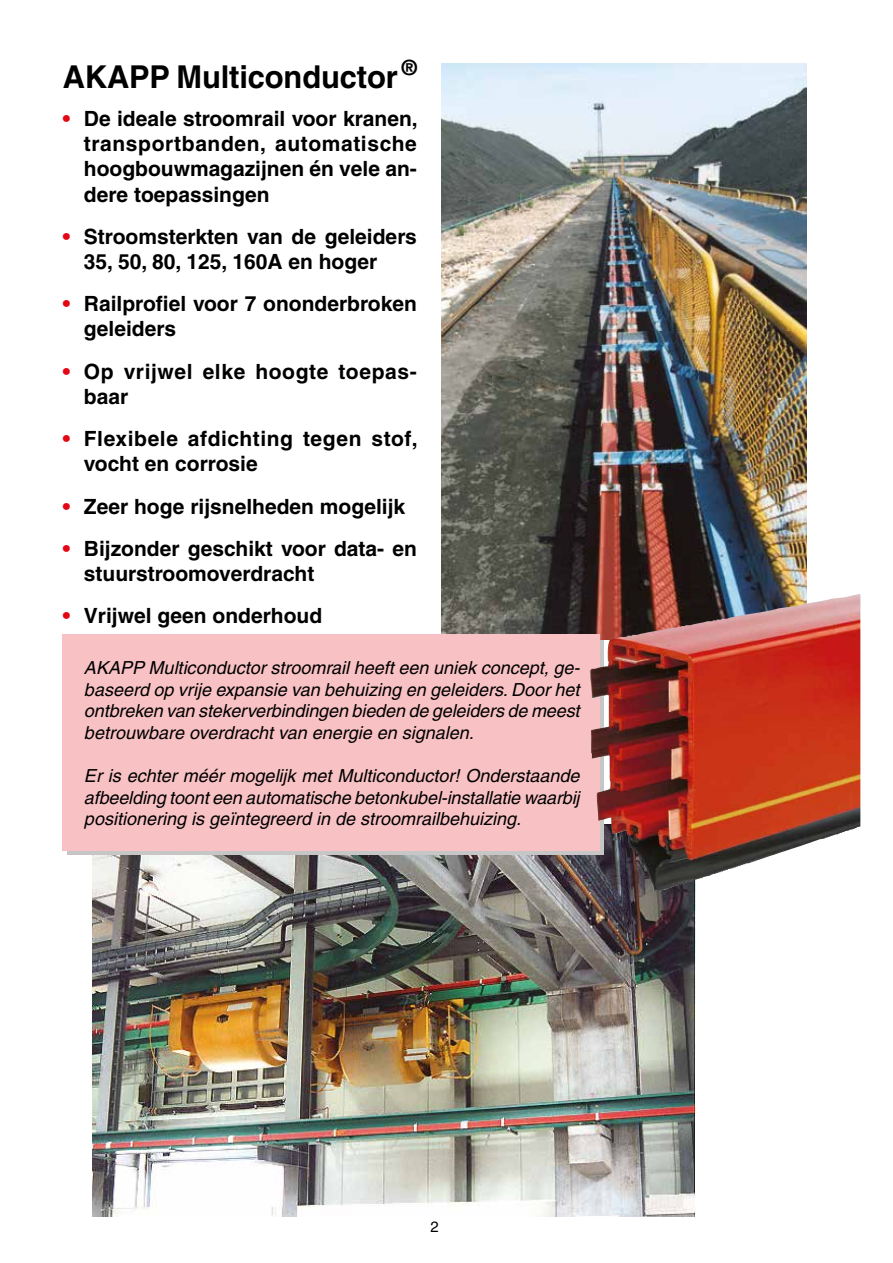
<style>
.page{position:relative;width:893px;height:1263px;background:#fff}
.page>*{position:absolute;margin:0;border:0;box-sizing:border-box;transform-origin:0 0}
.t1{font:700 31.5px "Helvetica";letter-spacing:-.005em;color:#000}
.t2{font:700 21px/25.2px "Helvetica";color:#000}
.t3{font:700 21px/25.2px "Helvetica";letter-spacing:.025em;color:#000}
.t4{font:700 21px/25.2px "Helvetica";letter-spacing:.03em;color:#000}
.t5{font:italic 18px/21.6px "Helvetica";color:#000;text-align:justify}
.t6{font:15px "Helvetica";color:#000}
.s1{color:#e30613}
</style>
<div class="page">
<img style="left:93px;top:855px;width:603px;height:361px">
<div style="left:67px;top:639px;width:537px;height:216px;background:linear-gradient(to right,#c6c6c6,#c6c6c6)"></div>
<img style="left:441px;top:64px;width:366px;height:570px">
<div style="left:63px;top:634px;width:537px;height:216px;background:#f8c1c4"></div>
<img style="left:589px;top:594px;width:271px;height:297px">
<h1 class="t1" style="left:63px;top:58px;width:356px">AKAPP Multiconductor <sup>®</sup></h1>
<p class="t2" style="left:84px;top:106px;width:335px;text-align:justify;text-indent:-21px"><span class="s1">•</span> De ideale stroomrail voor kranen, transportbanden, automatische hoogbouwmagazijnen én vele an&shy;dere toepassingen</p>
<p class="t2" style="left:84px;top:224px;width:334px;text-indent:-21px"><span class="s1">•</span> Stroomsterkten van de geleiders<br>35, 50, 80, 125, 160A en hoger</p>
<p class="t2" style="left:84px;top:291px;width:334px;text-indent:-21px"><span class="s1">•</span> Railprofiel voor 7 ononderbroken geleiders</p>
<p class="t4" style="left:84px;top:358px;width:334px;text-indent:-21px"><span class="s1">•</span> Op vrijwel elke hoogte toepas&shy;baar</p>
<p class="t3" style="left:84px;top:426px;width:335px;text-indent:-21px"><span class="s1">•</span> Flexibele afdichting tegen stof, vocht en corrosie</p>
<p class="t2" style="left:63px;top:493px;width:344px"><span class="s1">•</span> Zeer hoge rijsnelheden mogelijk</p>
<p class="t2" style="left:84px;top:535px;width:334px;text-indent:-21px"><span class="s1">•</span> Bijzonder geschikt voor data- en stuurstroomoverdracht</p>
<p class="t2" style="left:63px;top:603px;width:261px"><span class="s1">•</span> Vrijwel geen onderhoud</p>
<p class="t5" style="left:84px;top:657px;width:497px">AKAPP Multiconductor stroomrail heeft een uniek concept, ge&shy;baseerd op vrije expansie van behuizing en geleiders. Door het ontbreken van stekerverbindingen bieden de geleiders de meest betrouwbare overdracht van energie en signalen.</p>
<p class="t5" style="left:84px;top:765px;width:497px">Er is echter méér mogelijk met Multiconductor! Onderstaande afbeelding toont een automatische betonkubel-installatie waarbij positionering is geïntegreerd in de stroomrailbehuizing.</p>
<p class="t6" style="left:431px;top:1218px;width:10px">2</p>
</div>
